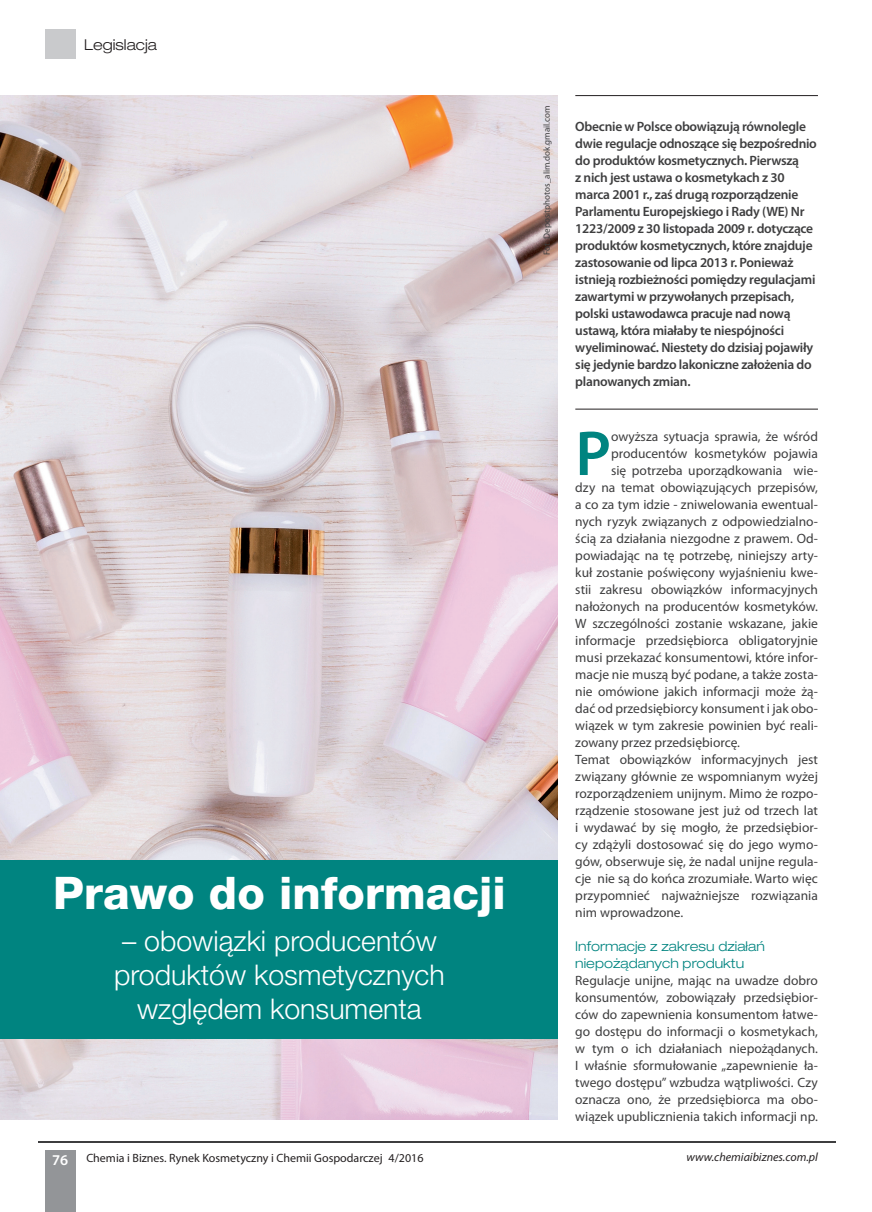
<style>
.page{position:relative;width:872px;height:1212px;background:#fff}
.page>*{position:absolute;margin:0;border:0;box-sizing:border-box;transform-origin:0 0}
.t1{font:600 63.9px "Myriad Pro";color:#008480}
.t2{font:800 45px "Helvetica Neue LT Pro";color:#fff}
.t3{font:300 28.5px "Helvetica Neue LT Pro";color:#fff}
.t4{font:300 expanded 15px "Helvetica Neue LT Pro";color:#231f20}
.t5{font:600 15px "Myriad Pro";color:#fff}
.t6{font:13.5px/17px "Myriad Pro";color:#3e3e3f;text-align:justify}
.t7{font:600 13.5px/17px "Myriad Pro";letter-spacing:-.02em;color:#3e3e3f}
.t8{font:300 expanded 13.5px "Helvetica Neue LT Pro";color:#008480}
.t9{font:12px "Myriad Pro";color:#231f20}
.t10{font:italic 12px "Myriad Pro";color:#231f20}
.t11{font:9px "Myriad Pro";color:#3e3e3f}
</style>
<div class="page">
<div style="left:45px;top:1150px;width:30px;height:62px;background:#939598"></div>
<hr style="left:38px;top:1141px;width:797px;height:2px;background:#3e3e3f">
<div style="left:45px;top:29px;width:31px;height:30px;background:#c9cacc"></div>
<img style="left:0;top:96px;width:557px;height:1024px">
<hr style="left:575px;top:409px;width:243px;height:1px;background:#231f20">
<hr style="left:575px;top:95px;width:243px;height:1px;background:#231f20">
<div style="left:0;top:860px;width:557px;height:179px;background:#008480"></div>
<p class="t4" style="left:84px;top:35px;width:74px">Legislacja</p>
<p class="t2" style="left:53px;top:866px;width:454px">Prawo do informacji</p>
<p class="t3" style="left:122px;top:924px;width:316px">– obowiązki producentów</p>
<p class="t3" style="left:114px;top:958px;width:332px">produktów kosmetycznych</p>
<p class="t3" style="left:137px;top:992px;width:286px">względem konsumenta</p>
<p class="t11" style="left:541px;top:255px;width:151px;rotate:-90deg">Fot. Depositphotos_alim.dok.gmail.com</p>
<p class="t7" style="left:575px;top:117px;width:243px">Obecnie w Polsce obowiązują równolegle dwie regulacje odnoszące się bezpośrednio do produktów kosmetycznych. Pierwszą<br>z nich jest ustawa o kosmetykach z 30 marca 2001 r., zaś drugą rozporządzenie Parlamentu Europejskiego i Rady (WE) Nr 1223/2009 z 30 listopada 2009 r. dotyczące produktów kosmetycznych, które znajduje zastosowanie od lipca 2013 r. Ponieważ istnieją rozbieżności pomiędzy regulacjami zawartymi w przywołanych przepisach, polski ustawodawca pracuje nad nową ustawą, która miałaby te niespójności wyeliminować. Niestety do dzisiaj pojawiły się jedynie bardzo lakoniczne założenia do planowanych zmian.</p>
<p class="t1" style="left:575px;top:413px;width:37px">P</p>
<p class="t6" style="left:611px;top:428px;width:208px">owyższa sytuacja sprawia, że wśród</p>
<p class="t6" style="left:611px;top:445px;width:208px">producentów kosmetyków pojawia</p>
<p class="t6" style="left:611px;top:462px;width:208px">się potrzeba uporządkowania wie-</p>
<p class="t6" style="left:575px;top:479px;width:244px">dzy na temat obowiązujących przepisów,</p>
<p class="t6" style="left:575px;top:496px;width:244px">a co za tym idzie - zniwelowania ewentual-</p>
<p class="t6" style="left:575px;top:513px;width:244px">nych ryzyk związanych z odpowiedzialno-</p>
<p class="t6" style="left:575px;top:530px;width:244px">ścią za działania niezgodne z prawem. Od-</p>
<p class="t6" style="left:575px;top:547px;width:244px">powiadając na tę potrzebę, niniejszy arty-</p>
<p class="t6" style="left:575px;top:564px;width:244px">kuł zostanie poświęcony wyjaśnieniu kwe-</p>
<p class="t6" style="left:575px;top:581px;width:244px">stii zakresu obowiązków informacyjnych</p>
<p class="t6" style="left:575px;top:598px;width:244px">nałożonych na producentów kosmetyków.</p>
<p class="t6" style="left:575px;top:615px;width:244px">W szczególności zostanie wskazane, jakie</p>
<p class="t6" style="left:575px;top:632px;width:244px">informacje przedsiębiorca obligatoryjnie</p>
<p class="t6" style="left:575px;top:649px;width:244px">musi przekazać konsumentowi, które infor-</p>
<p class="t6" style="left:575px;top:666px;width:244px">macje nie muszą być podane, a także zosta-</p>
<p class="t6" style="left:575px;top:683px;width:244px">nie omówione jakich informacji może żą-</p>
<p class="t6" style="left:575px;top:700px;width:244px">dać od przedsiębiorcy konsument i jak obo-</p>
<p class="t6" style="left:575px;top:717px;width:244px">wiązek w tym zakresie powinien być reali-</p>
<p class="t6" style="left:575px;top:734px;width:166px">zowany przez przedsiębiorcę.</p>
<p class="t6" style="left:575px;top:751px;width:244px">Temat obowiązków informacyjnych jest związany głównie ze wspomnianym wyżej rozporządzeniem unijnym. Mimo że rozpo&shy;rządzenie stosowane jest już od trzech lat i wydawać by się mogło, że przedsiębior&shy;cy zdążyli dostosować się do jego wymo&shy;gów, obserwuje się, że nadal unijne regula&shy;cje nie są do końca zrozumiałe. Warto więc przypomnieć najważniejsze rozwiązania nim wprowadzone.</p>
<p class="t8" style="left:575px;top:938px;width:191px">Informacje z zakresu działań</p>
<p class="t8" style="left:575px;top:955px;width:170px">niepożądanych produktu</p>
<p class="t6" style="left:575px;top:972px;width:244px">Regulacje unijne, mając na uwadze dobro konsumentów, zobowiązały przedsiębior&shy;ców do zapewnienia konsumentom łatwe&shy;go dostępu do informacji o kosmetykach, w tym o ich działaniach niepożądanych.<br>I właśnie sformułowanie „zapewnienie ła&shy;twego dostępu” wzbudza wątpliwości. Czy oznacza ono, że przedsiębiorca ma obo&shy;wiązek upublicznienia takich informacji np.</p>
<p class="t5" style="left:52px;top:1150px;width:18px">76</p>
<p class="t9" style="left:86px;top:1151px;width:339px">Chemia i Biznes. Rynek Kosmetyczny i Chemii Gospodarczej 4/2016</p>
<p class="t10" style="left:686px;top:1149px;width:133px">www.chemiaibiznes.com.pl</p>
</div>
